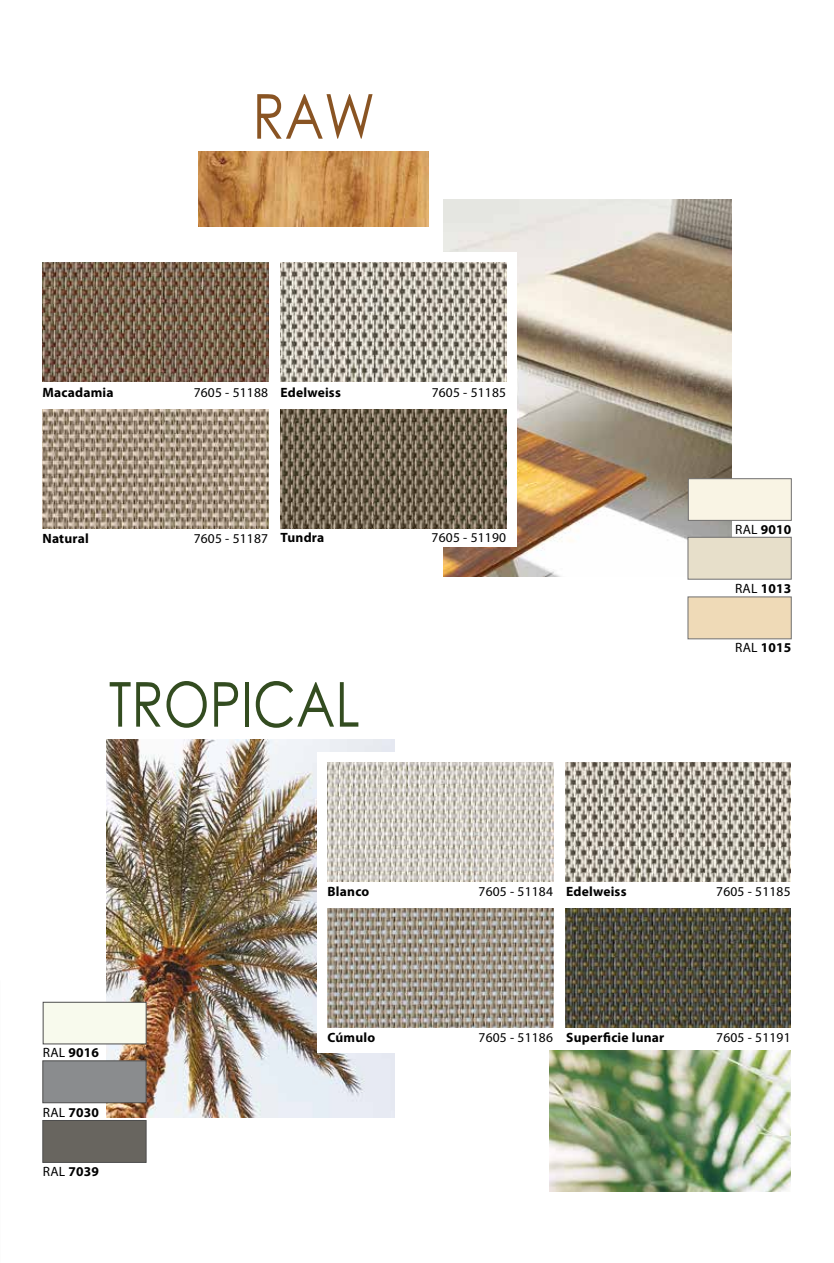
<style>
.page{position:relative;width:834px;height:1263px;background:#fff}
.page>*{position:absolute;margin:0;border:0;box-sizing:border-box;transform-origin:0 0}
.t1{font:61.95px "Century Gothic";color:#334c20;scale:.86 1}
.t2{font:61.95px "Century Gothic";color:#895423;scale:.86 1}
.t3{font:700 13.5px "Myriad Pro";letter-spacing:.015em;color:#000}
.t4{font:13.5px "Myriad Pro";letter-spacing:.015em;color:#000}
.s1{font-weight:400}
.s2{font-weight:700}
</style>
<div class="page">
<img style="left:443px;top:199px;width:288px;height:378px">
<div style="left:423px;top:252px;width:93px;height:295px;background:#fff"></div>
<img style="left:198px;top:151px;width:231px;height:75px">
<img style="left:549px;top:1051px;width:241px;height:140px">
<img style="left:107px;top:739px;width:287px;height:378px">
<div style="left:317px;top:752px;width:178px;height:300px;background:#fff"></div>
<div style="left:43px;top:1061px;width:103px;height:42px;background:#8a8c8e;border:1px solid #4d4d4d"></div>
<div style="left:43px;top:1120px;width:103px;height:42px;background:#68655f;border:1px solid #4d4d4d"></div>
<div style="left:43px;top:1002px;width:103px;height:42px;background:#f8faed;border:1px solid #4d4d4d"></div>
<div style="left:687px;top:537px;width:104px;height:42px;background:#e7dfca;border:1px solid #706f6f"></div>
<div style="left:687px;top:597px;width:104px;height:42px;background:#efdab7;border:1px solid #706f6f"></div>
<div style="left:688px;top:479px;width:103px;height:41px;background:#f9f4e4"></div>
<img style="left:327px;top:908px;width:226px;height:119px">
<img style="left:565px;top:762px;width:225px;height:120px">
<img style="left:327px;top:762px;width:226px;height:120px">
<img style="left:565px;top:908px;width:225px;height:119px">
<img style="left:280px;top:263px;width:226px;height:119px">
<img style="left:281px;top:409px;width:225px;height:119px">
<img style="left:43px;top:409px;width:225px;height:119px">
<img style="left:43px;top:263px;width:225px;height:119px">
<h1 class="t2" style="left:252px;top:73px;width:144px">RAW</h1>
<p class="t3" style="left:43px;top:383px;width:72px">Macadamia</p>
<p class="t4" style="left:194px;top:384px;width:76px">7605 - 51188</p>
<p class="t3" style="left:280px;top:383px;width:62px">Edelweiss</p>
<p class="t4" style="left:431px;top:384px;width:76px">7605 - 51185</p>
<p class="t3" style="left:43px;top:529px;width:48px">Natural</p>
<p class="t4" style="left:194px;top:530px;width:76px">7605 - 51187</p>
<p class="t3" style="left:280px;top:529px;width:45px">Tundra</p>
<p class="t4" style="left:431px;top:529px;width:76px">7605 - 51190</p>
<h1 class="t1" style="left:109px;top:661px;width:293px">TROPICAL</h1>
<p class="t3" style="left:735px;top:520px;width:58px"><span class="s1">RAL</span> 9010</p>
<p class="t3" style="left:734px;top:580px;width:58px"><span class="s1">RAL</span> 1013</p>
<p class="t3" style="left:735px;top:639px;width:58px"><span class="s1">RAL</span> 1015</p>
<p class="t3" style="left:327px;top:883px;width:43px">Blanco</p>
<p class="t4" style="left:478px;top:883px;width:149px">7605 - 51184 <span class="s2">Edelweiss</span></p>
<p class="t4" style="left:716px;top:883px;width:76px">7605 - 51185</p>
<p class="t3" style="left:43px;top:1044px;width:58px"><span class="s1">RAL</span> 9016</p>
<p class="t3" style="left:43px;top:1103px;width:58px"><span class="s1">RAL</span> 7030</p>
<p class="t3" style="left:43px;top:1162px;width:58px"><span class="s1">RAL</span> 7039</p>
<p class="t3" style="left:327px;top:1029px;width:49px">Cúmulo</p>
<p class="t4" style="left:478px;top:1029px;width:76px">7605 - 51186</p>
<p class="t3" style="left:566px;top:1029px;width:100px">Superficie lunar</p>
<p class="t4" style="left:716px;top:1029px;width:76px">7605 - 51191</p>
</div>
